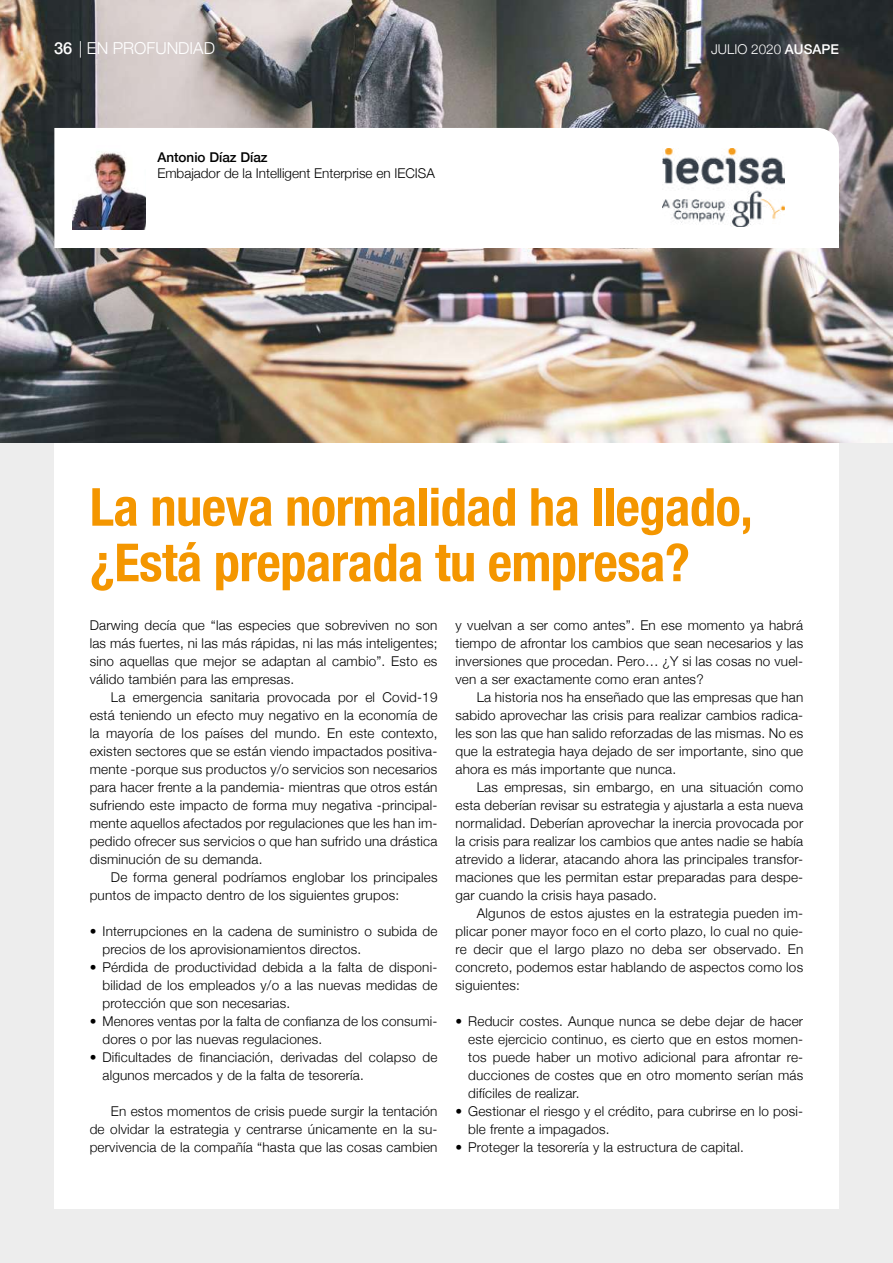
<style>
.page{position:relative;width:893px;height:1263px;background:#ededed}
.page>*{position:absolute;margin:0;border:0;box-sizing:border-box;transform-origin:0 0}
.t1{font:700 condensed 52.5px/55.5px "Helvetica Neue";letter-spacing:-.01em;color:#f49600}
.t2{font:300 16.5px "Helvetica Neue";color:#fff}
.t3{font:300 13.5px/18px "Helvetica Neue";letter-spacing:.015em;color:#000;text-align:justify}
.t4{font:300 13.5px "Helvetica Neue";color:#fff}
.t5{font:500 13.5px "Helvetica Neue";color:#000}
.s1{font-weight:500}
</style>
<div class="page">
<div style="left:54px;top:427px;width:785px;height:782px;background:#fff"></div>
<img style="left:0;top:0;width:893px;height:442px">
<div style="left:54px;top:128px;width:785px;height:120px;background:#fff"></div>
<img style="left:73px;top:146px;width:73px;height:83px">
<img style="left:662px;top:149px;width:122px;height:78px">
<p class="t2" style="left:54px;top:35px;width:162px"><span class="s1">36</span> | EN PROFUNDIAD</p>
<p class="t4" style="left:711px;top:38px;width:129px">JULIO 2020 <span class="s1">AUSAPE</span></p>
<p class="t5" style="left:157px;top:146px;width:112px">Antonio Díaz Díaz</p>
<p class="t3" style="left:157px;top:163px;width:279px">Embajador de la Intelligent Enterprise en IECISA</p>
<h1 class="t1" style="left:90px;top:476px;width:665px">La nueva normalidad ha llegado, ¿Está preparada tu empresa?</h1>
<p class="t3" style="left:90px;top:615px;width:349px">Darwing decía que “las especies que sobreviven no son las más fuertes, ni las más rápidas, ni las más inteligentes; sino aquellas que mejor se adaptan al cambio”. Esto es válido también para las empresas.</p>
<p class="t3" style="left:90px;top:687px;width:349px;text-indent:21px">La emergencia sanitaria provocada por el Covid-19 está teniendo un efecto muy negativo en la economía de la mayoría de los países del mundo. En este contexto, existen sectores que se están viendo impactados positiva&shy;mente -porque sus productos y/o servicios son necesarios para hacer frente a la pandemia- mientras que otros están sufriendo este impacto de forma muy negativa -principal&shy;mente aquellos afectados por regulaciones que les han im&shy;pedido ofrecer sus servicios o que han sufrido una drástica disminución de su demanda.</p>
<p class="t3" style="left:90px;top:867px;width:349px;text-indent:21px">De forma general podríamos englobar los principales puntos de impacto dentro de los siguientes grupos:</p>
<p class="t3" style="left:102px;top:921px;width:337px;text-indent:-13px">• Interrupciones en la cadena de suministro o subida de precios de los aprovisionamientos directos.</p>
<p class="t3" style="left:102px;top:957px;width:336px;text-indent:-13px">• Pérdida de productividad debida a la falta de disponi&shy;bilidad de los empleados y/o a las nuevas medidas de protección que son necesarias.</p>
<p class="t3" style="left:102px;top:1011px;width:336px;text-indent:-13px">• Menores ventas por la falta de confianza de los consumi&shy;dores o por las nuevas regulaciones.</p>
<p class="t3" style="left:102px;top:1047px;width:336px;text-indent:-13px">• Dificultades de financiación, derivadas del colapso de algunos mercados y de la falta de tesorería.</p>
<p class="t3" style="left:90px;top:1101px;width:349px;text-indent:21px">En estos momentos de crisis puede surgir la tentación de olvidar la estrategia y centrarse únicamente en la su&shy;pervivencia de la compañía “hasta que las cosas cambien</p>
<p class="t3" style="left:455px;top:615px;width:349px">y vuelvan a ser como antes”. En ese momento ya habrá tiempo de afrontar los cambios que sean necesarios y las inversiones que procedan. Pero… ¿Y si las cosas no vuel&shy;ven a ser exactamente como eran antes?</p>
<p class="t3" style="left:455px;top:687px;width:349px;text-indent:21px">La historia nos ha enseñado que las empresas que han sabido aprovechar las crisis para realizar cambios radica&shy;les son las que han salido reforzadas de las mismas. No es que la estrategia haya dejado de ser importante, sino que ahora es más importante que nunca.</p>
<p class="t3" style="left:455px;top:777px;width:349px;text-indent:21px">Las empresas, sin embargo, en una situación como esta deberían revisar su estrategia y ajustarla a esta nueva normalidad. Deberían aprovechar la inercia provocada por la crisis para realizar los cambios que antes nadie se había atrevido a liderar, atacando ahora las principales transfor&shy;maciones que les permitan estar preparadas para despe&shy;gar cuando la crisis haya pasado.</p>
<p class="t3" style="left:455px;top:903px;width:349px;text-indent:21px">Algunos de estos ajustes en la estrategia pueden im&shy;plicar poner mayor foco en el corto plazo, lo cual no quie&shy;re decir que el largo plazo no deba ser observado. En concreto, podemos estar hablando de aspectos como los siguientes:</p>
<p class="t3" style="left:468px;top:1011px;width:337px;text-indent:-13px">• Reducir costes. Aunque nunca se debe dejar de hacer este ejercicio continuo, es cierto que en estos momen&shy;tos puede haber un motivo adicional para afrontar re&shy;ducciones de costes que en otro momento serían más difíciles de realizar.</p>
<p class="t3" style="left:468px;top:1101px;width:337px;text-indent:-13px">• Gestionar el riesgo y el crédito, para cubrirse en lo posi&shy;ble frente a impagados.</p>
<p class="t3" style="left:455px;top:1137px;width:290px">• Proteger la tesorería y la estructura de capital.</p>
</div>
